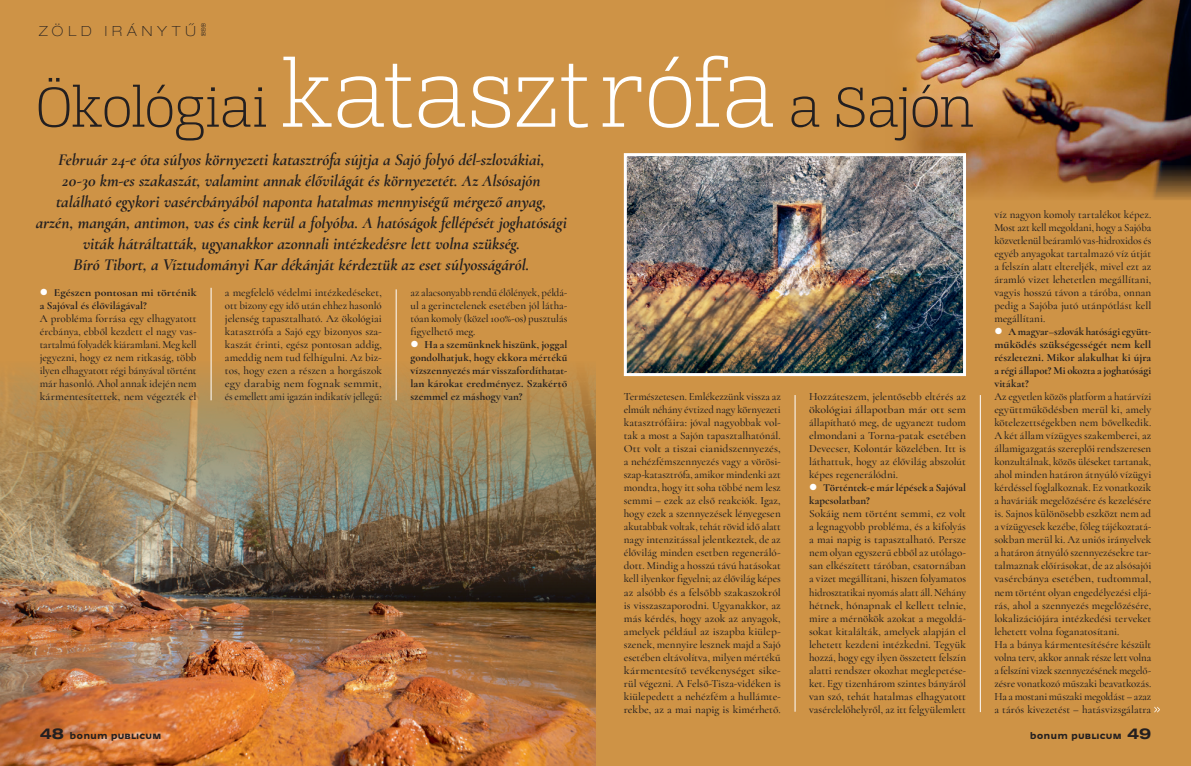
<style>
.page{position:relative;width:1191px;height:766px;background:#fff}
.page>*{position:absolute;margin:0;border:0;box-sizing:border-box;transform-origin:0 0}
.t1{font:60px "Alianza Slab 200";letter-spacing:-.02em;color:#231f20}
.t2{font:italic 700 17px/21px "Cormorant";letter-spacing:-.005em;color:#231f20;text-align:center}
.t3{font:100 expanded 14px "Helvetica Neue LT Pro";letter-spacing:.36em;color:#231f20}
.t4{font:500 11px/13px "Cormorant";color:#231f20;text-align:justify}
.t5{font:700 11px "Cormorant";letter-spacing:.005em;color:#231f20}
.t6{font:500 11px "Cormorant";color:#231f20;scale:1.05 1}
.t7{font:500 11px "Cormorant";color:#231f20;scale:1.04 1}
.t8{font:700 11px "Cormorant";letter-spacing:.005em;color:#231f20;scale:1.04 1}
.t9{font:500 11px "Cormorant";color:#231f20;scale:1.08 1}
.t10{font:700 11px "Cormorant";letter-spacing:.005em;color:#231f20;scale:1.07 1}
.t11{font:700 10px "Westeinde Caption";letter-spacing:.015em;color:#231f20}
.s1{font-size:100px;color:#fff}
.s2{font-weight:700}
.s3{font-family:"Helvetica Neue LT Pro";font-stretch:expanded;font-size:15px}
</style>
<div class="page">
<div style="left:0;top:0;width:595px;height:361px;background:#ce9346"></div>
<img style="left:0;top:361px;width:595px;height:404px">
<hr style="left:396px;top:289px;width:1px;height:111px;background:#fff">
<hr style="left:211px;top:288px;width:1px;height:112px;background:#fff">
<svg style="left:200px;top:23px;width:6px;height:13px"></svg>
<div style="left:595px;top:0;width:596px;height:765px;background:#ce9346"></div>
<img style="left:883px;top:0;width:308px;height:200px">
<img style="left:628px;top:157px;width:334px;height:215px">
<div style="left:624px;top:153px;width:342px;height:223px;border:3px solid #fff"></div>
<hr style="left:980px;top:395px;width:1px;height:316px;background:#fff">
<hr style="left:795px;top:395px;width:1px;height:316px;background:#fff">
<svg style="left:1154px;top:706px;width:5px;height:6px"></svg>
<svg style="left:41px;top:289px;width:6px;height:6px"></svg>
<svg style="left:411px;top:341px;width:7px;height:6px"></svg>
<svg style="left:810px;top:484px;width:6px;height:6px"></svg>
<svg style="left:995px;top:328px;width:6px;height:6px"></svg>
<p class="t3" style="left:39px;top:23px;width:158px">ZÖLD IRÁNYTŰ</p>
<p class="t1" style="left:35px;top:73px;width:940px">Ökológiai <span class="s1">kataszt rófa</span> a Sajón</p>
<p class="t2" style="left:36px;top:149px;width:533px">Február 24-e óta súlyos környezeti katasztrófa sújtja a Sajó folyó dél-szlovákiai,<br>20-30 km-es szakaszát, valamint annak élővilágát és környezetét. Az Alsósajón található egykori vasércbányából naponta hatalmas mennyiségű mérgező anyag, arzén, mangán, antimon, vas és cink kerül a folyóba. A hatóságok fellépését joghatósági viták hátráltatták, ugyanakkor azonnali intézkedésre lett volna szükség.<br>Bíró Tibort, a Víztudományi Kar dékánját kérdeztük az eset súlyosságáról.</p>
<p class="t4" style="left:40px;top:286px;width:158px;text-align:left;text-indent:14px"><span class="s2">Egészen pontosan mi történik a Sajóval és élővilágával?<br></span>A probléma forrása egy elhagyatott ércbánya, ebből kezdett el nagy vas&shy;tartalmú folyadék kiáramlani. Meg kell jegyezni, hogy ez nem ritkaság, több ilyen elhagyatott régi bányával történt már hasonló. Ahol annak idején nem kármentesítettek, nem végezték el</p>
<p class="t4" style="left:225px;top:286px;width:158px">a megfelelő védelmi intézkedéseket, ott bizony egy idő után ehhez hasonló jelenség tapasztalható. Az ökológiai katasztrófa a Sajó egy bizonyos sza&shy;kaszát érinti, egész pontosan addig, ameddig nem tud felhígulni. Az biz&shy;tos, hogy ezen a részen a horgászok egy darabig nem fognak semmit, és emellett ami igazán indikatív jellegű:</p>
<p class="t4" style="left:410px;top:286px;width:158px">az alacsonyabb rendű élőlények, példá-</p>
<p class="t4" style="left:410px;top:299px;width:158px">ul a gerinctelenek esetében jól látha-</p>
<p class="t4" style="left:410px;top:312px;width:158px">tóan komoly (közel 100%-os) pusztulás</p>
<p class="t4" style="left:410px;top:325px;width:67px">figyelhető meg.</p>
<p class="t5" style="left:424px;top:338px;width:144px">Ha a szemünknek hiszünk, joggal</p>
<p class="t5" style="left:410px;top:351px;width:158px">gondolhatjuk, hogy ekkora mértékű</p>
<p class="t5" style="left:410px;top:364px;width:158px">vízszennyezés már visszafordíthatat-</p>
<p class="t8" style="left:410px;top:377px;width:152px">lan károkat eredményez. Szakértő</p>
<p class="t5" style="left:410px;top:390px;width:114px">szemmel ez máshogy van?</p>
<p class="t11" style="left:40px;top:727px;width:123px"><span class="s3">48</span> bonum publicum</p>
<p class="t4" style="left:624px;top:390px;width:158px">Természetesen. Emlékezzünk vissza az elmúlt néhány évtized nagy környezeti katasztrófáira: jóval nagyobbak vol&shy;tak a most a Sajón tapasztalhatónál.<br>Ott volt a tiszai cianidszennyezés, a nehézfémszennyezés vagy a vörösi&shy;szap-katasztrófa, amikor mindenki azt mondta, hogy itt soha többé nem lesz semmi – ezek az első reakciók. Igaz, hogy ezek a szennyezések lényegesen akutabbak voltak, tehát rövid idő alatt nagy intenzitással jelentkeztek, de az élővilág minden esetben regeneráló&shy;dott. Mindig a hosszú távú hatásokat kell ilyenkor figyelni; az élővilág képes az alsóbb és a felsőbb szakaszokról is visszaszaporodni. Ugyanakkor, az más kérdés, hogy azok az anyagok, amelyek például az iszapba kiülep&shy;szenek, mennyire lesznek majd a Sajó esetében eltávolítva, milyen mértékű kármentesítő tevékenységet sike&shy;rül végezni. A Felső-Tisza-vidéken is kiülepedett a nehézfém a hullámte&shy;rekbe, az a mai napig is kimérhető.</p>
<p class="t4" style="left:809px;top:390px;width:158px">Hozzáteszem, jelentősebb eltérés az</p>
<p class="t9" style="left:809px;top:403px;width:147px">ökológiai állapotban már ott sem</p>
<p class="t4" style="left:809px;top:416px;width:158px">állapítható meg, de ugyanezt tudom</p>
<p class="t7" style="left:809px;top:429px;width:152px">elmondani a Torna-patak esetében</p>
<p class="t4" style="left:809px;top:442px;width:158px">Devecser, Kolontár közelében. Itt is</p>
<p class="t4" style="left:809px;top:455px;width:158px">láthattuk, hogy az élővilág abszolút</p>
<p class="t4" style="left:809px;top:468px;width:90px">képes regenerálódni.</p>
<p class="t5" style="left:823px;top:481px;width:144px">Történtek-e már lépések a Sajóval</p>
<p class="t5" style="left:809px;top:494px;width:62px">kapcsolatban?</p>
<p class="t7" style="left:809px;top:507px;width:152px">Sokáig nem történt semmi, ez volt</p>
<p class="t4" style="left:809px;top:520px;width:158px">a legnagyobb probléma, és a kifolyás</p>
<p class="t4" style="left:809px;top:533px;width:158px">a mai napig is tapasztalható. Persze</p>
<p class="t4" style="left:809px;top:546px;width:158px">nem olyan egyszerű ebből az utólago-</p>
<p class="t4" style="left:809px;top:559px;width:158px">san elkészített táróban, csatornában</p>
<p class="t4" style="left:809px;top:572px;width:158px">a vizet megállítani, hiszen folyamatos</p>
<p class="t4" style="left:809px;top:585px;width:158px">hidrosztatikai nyomás alatt áll. Néhány</p>
<p class="t6" style="left:809px;top:598px;width:151px">hétnek, hónapnak el kellett telnie,</p>
<p class="t4" style="left:809px;top:611px;width:158px">mire a mérnökök azokat a megoldá-</p>
<p class="t4" style="left:809px;top:624px;width:158px">sokat kitalálták, amelyek alapján el</p>
<p class="t4" style="left:809px;top:637px;width:158px">lehetett kezdeni intézkedni. Tegyük</p>
<p class="t4" style="left:809px;top:650px;width:158px">hozzá, hogy egy ilyen összetett felszín</p>
<p class="t4" style="left:809px;top:663px;width:158px">alatti rendszer okozhat meglepetése-</p>
<p class="t4" style="left:809px;top:676px;width:158px">ket. Egy tizenhárom szintes bányáról</p>
<p class="t4" style="left:809px;top:689px;width:158px">van szó, tehát hatalmas elhagyatott</p>
<p class="t4" style="left:809px;top:702px;width:158px">vasérclelőhelyről, az itt felgyülemlett</p>
<p class="t4" style="left:994px;top:208px;width:158px">víz nagyon komoly tartalékot képez.</p>
<p class="t4" style="left:994px;top:221px;width:158px">Most azt kell megoldani, hogy a Sajóba</p>
<p class="t4" style="left:994px;top:234px;width:158px">közvetlenül beáramló vas-hidroxidos és</p>
<p class="t4" style="left:994px;top:247px;width:158px">egyéb anyagokat tartalmazó víz útját</p>
<p class="t4" style="left:994px;top:260px;width:158px">a felszín alatt eltereljék, mivel ezt az</p>
<p class="t4" style="left:994px;top:273px;width:158px">áramló vizet lehetetlen megállítani,</p>
<p class="t4" style="left:994px;top:286px;width:158px">vagyis hosszú távon a táróba, onnan</p>
<p class="t4" style="left:994px;top:299px;width:158px">pedig a Sajóba jutó utánpótlást kell</p>
<p class="t4" style="left:994px;top:312px;width:52px">megállítani.</p>
<p class="t5" style="left:1008px;top:325px;width:144px">A magyar–szlovák hatósági együtt-</p>
<p class="t10" style="left:994px;top:338px;width:148px">működés szükségességét nem kell</p>
<p class="t5" style="left:994px;top:351px;width:158px">részletezni. Mikor alakulhat ki újra</p>
<p class="t5" style="left:994px;top:364px;width:158px">a régi állapot? Mi okozta a joghatósági</p>
<p class="t5" style="left:994px;top:377px;width:36px">vitákat?</p>
<p class="t4" style="left:994px;top:390px;width:158px">Az egyetlen közös platform a határvízi</p>
<p class="t4" style="left:994px;top:403px;width:158px">együttműködésben merül ki, amely</p>
<p class="t4" style="left:994px;top:416px;width:158px">kötelezettségekben nem bővelkedik.</p>
<p class="t4" style="left:994px;top:429px;width:158px">A két állam vízügyes szakemberei, az</p>
<p class="t4" style="left:994px;top:442px;width:158px">államigazgatás szereplői rendszeresen</p>
<p class="t4" style="left:994px;top:455px;width:158px">konzultálnak, közös üléseket tartanak,</p>
<p class="t4" style="left:994px;top:468px;width:158px">ahol minden határon átnyúló vízügyi</p>
<p class="t4" style="left:994px;top:481px;width:158px">kérdéssel foglalkoznak. Ez vonatkozik</p>
<p class="t4" style="left:994px;top:494px;width:158px">a haváriák megelőzésére és kezelésére</p>
<p class="t4" style="left:994px;top:507px;width:158px">is. Sajnos különösebb eszközt nem ad</p>
<p class="t4" style="left:994px;top:520px;width:158px">a vízügyesek kezébe, főleg tájékoztatá-</p>
<p class="t4" style="left:994px;top:533px;width:158px">sokban merül ki. Az uniós irányelvek</p>
<p class="t4" style="left:994px;top:546px;width:158px">a határon átnyúló szennyezésekre tar-</p>
<p class="t4" style="left:994px;top:559px;width:158px">talmaznak előírásokat, de az alsósajói</p>
<p class="t6" style="left:994px;top:572px;width:151px">vasércbánya esetében, tudtommal,</p>
<p class="t4" style="left:994px;top:585px;width:158px">nem történt olyan engedélyezési eljá-</p>
<p class="t4" style="left:994px;top:598px;width:158px">rás, ahol a szennyezés megelőzésére,</p>
<p class="t4" style="left:994px;top:611px;width:158px">lokalizációjára intézkedési terveket</p>
<p class="t4" style="left:994px;top:624px;width:127px">lehetett volna foganatosítani.</p>
<p class="t4" style="left:994px;top:637px;width:158px">Ha a bánya kármentesítésére készült</p>
<p class="t4" style="left:994px;top:650px;width:158px">volna terv, akkor annak része lett volna</p>
<p class="t4" style="left:994px;top:663px;width:158px">a felszíni vizek szennyezésének megelő-</p>
<p class="t4" style="left:994px;top:676px;width:158px">zésre vonatkozó műszaki beavatkozás.</p>
<p class="t4" style="left:994px;top:689px;width:158px">Ha a mostani műszaki megoldást – azaz</p>
<p class="t4" style="left:994px;top:702px;width:158px">a tárós kivezetést – hatásvizsgálatra</p>
<p class="t11" style="left:1029px;top:727px;width:123px">bonum publicum <span class="s3">49</span></p>
</div>
